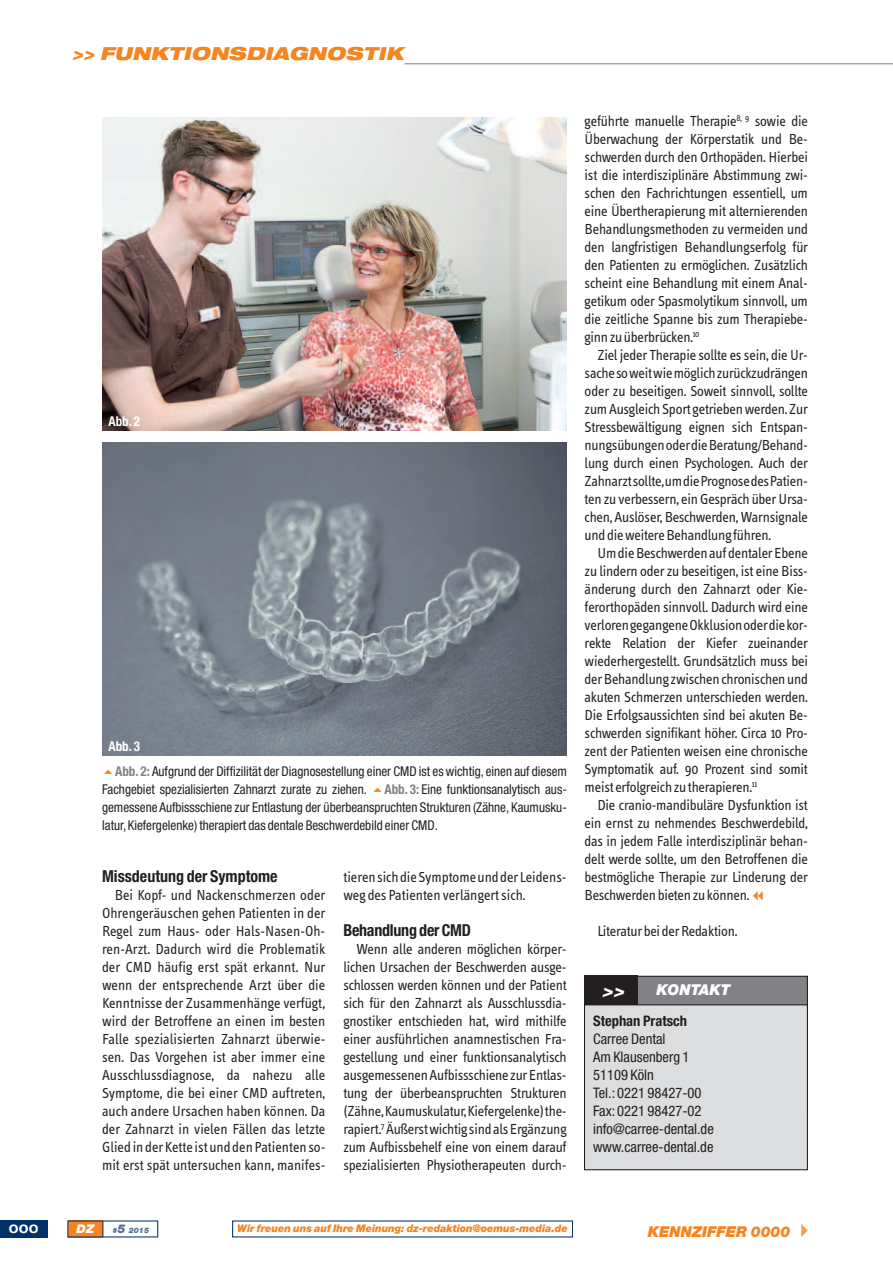
<style>
.page{position:relative;width:893px;height:1263px;background:#fff}
.page>*{position:absolute;margin:0;border:0;box-sizing:border-box;transform-origin:0 0}
.t1{font:italic 900 expanded 18px "Helvetica Neue";letter-spacing:.015em;color:#f58520}
.t2{font:italic 900 expanded 18px "Helvetica Neue";color:#fff}
.t3{font:700 condensed 16.5px "Helvetica Neue";color:#231f20}
.t4{font:15px/18px "Info Text";letter-spacing:-.015em;color:#231f20;text-align:justify}
.t5{font:italic 900 15px "Helvetica Neue";color:#f58520}
.t6{font:italic 900 15px "Helvetica Neue";color:#fff}
.t7{font:condensed 14.55px/18px "Helvetica Neue";color:#231f20}
.t8{font:700 condensed 14.55px "Helvetica Neue";color:#231f20}
.t9{font:condensed 13.5px/18px "Helvetica Neue";color:#231f20}
.t10{font:700 condensed 13.5px "Helvetica Neue";color:#fff}
.t11{font:700 expanded 12px "Helvetica Neue";color:#fff}
.t12{font:italic 900 12px "Helvetica Neue";color:#fff}
.t13{font:italic 900 10.5px "Helvetica Neue";letter-spacing:-.01em;color:#f58520}
.t14{font:italic 900 7.5px "Helvetica Neue";color:#516b98}
.s1{font-weight:700;color:#fff}
.s2{font-weight:700;color:#808285}
.s3{color:#f79b48}
.s4{font-size:12px}
</style>
<div class="page">
<div style="left:0;top:1220px;width:48px;height:17px;background:#003268"></div>
<hr style="left:404px;top:63px;width:489px;height:1px;background:#808285">
<div style="left:585px;top:976px;width:222px;height:137px;background:#808285"></div>
<div style="left:584px;top:1005px;width:223px;height:165px;background:#dcdddf"></div>
<div style="left:584px;top:1004px;width:224px;height:166px;border:1px solid #231f20"></div>
<div style="left:584px;top:976px;width:53px;height:29px;background:#231f20"></div>
<img style="left:102px;top:117px;width:465px;height:314px">
<img style="left:102px;top:442px;width:465px;height:314px">
<div style="left:68px;top:1220px;width:35px;height:17px;background:#f58520"></div>
<svg style="left:102px;top:1221px;width:1px;height:16px"></svg>
<p class="t1" style="left:72px;top:46px;width:333px">&gt;&gt; FUNKTIONSDIAGNOSTIK</p>
<p class="t10" style="left:108px;top:416px;width:33px">Abb. 2</p>
<p class="t9" style="left:115px;top:734px;width:453px;line-height:25.5px;text-indent:-7px"><span class="s1">Abb. 3<br></span><span class="s2">Abb. 2:</span> Aufgrund der Diffizilität der Diagnosestellung einer CMD ist es wichtig, einen auf diesem</p>
<p class="t9" style="left:102px;top:781px;width:266px">Fachgebiet spezialisierten Zahnarzt zurate zu ziehen.</p>
<p class="t9" style="left:102px;top:781px;width:466px;text-align:justify;text-indent:282px"><span class="s2">Abb. 3:</span> Eine funktionsanalytisch aus&shy;gemessene Aufbissschiene zur Entlastung der überbeanspruchten Strukturen (Zähne, Kaumusku&shy;latur, Kiefergelenke) therapiert das dentale Beschwerdebild einer CMD.</p>
<p class="t3" style="left:102px;top:870px;width:177px">Missdeutung der Symptome</p>
<p class="t4" style="left:102px;top:887px;width:225px;text-indent:13px">Bei Kopf- und Nackenschmerzen oder Ohrengeräuschen gehen Patienten in der Regel zum Haus- oder Hals-Nasen-Oh&shy;ren-Arzt. Dadurch wird die Problematik der CMD häufig erst spät erkannt. Nur wenn der entsprechende Arzt über die Kenntnisse der Zusammenhänge verfügt, wird der Betroffene an einen im besten Falle spezialisierten Zahnarzt überwie&shy;sen. Das Vorgehen ist aber immer eine Ausschlussdiagnose, da nahezu alle Symptome, die bei einer CMD auftreten, auch andere Ursachen haben können. Da der Zahnarzt in vielen Fällen das letzte GliedinderKette istunddenPatientenso&shy;mit erst spät untersuchen kann, manifes-</p>
<p class="t4" style="left:343px;top:869px;width:225px">tierensichdieSymptomeundderLeidens&shy;weg des Patienten verlängertsich.</p>
<p class="t3" style="left:343px;top:924px;width:129px">Behandlung der CMD</p>
<p class="t4" style="left:343px;top:941px;width:225px;text-indent:13px">Wenn alle anderen möglichen körper&shy;lichen Ursachen der Beschwerden ausge&shy;schlossen werden können und der Patient sich für den Zahnarzt als Ausschlussdia&shy;gnostiker entschieden hat, wird mithilfe einer ausführlichen anamnestischen Fra&shy;gestellung und einer funktionsanalytisch ausgemessenenAufbissschienezurEntlas&shy;tung der überbeanspruchten Strukturen (Zähne,Kaumuskulatur,Kiefergelenke)the&shy;rapiert.<sup>7</sup> ÄußerstwichtigsindalsErgänzung zum Aufbissbehelf eine von einem darauf spezialisierten Physiotherapeuten durch-</p>
<p class="t4" style="left:585px;top:113px;width:225px">geführte manuelle Therapie<sup>8,</sup> <sup>9</sup> sowie die Überwachung der Körperstatik und Be&shy;schwerden durch den Orthopäden. Hierbei ist die interdisziplinäre Abstimmung zwi&shy;schen den Fachrichtungen essentiell, um eine Übertherapierung mit alternierenden Behandlungsmethoden zu vermeiden und den langfristigen Behandlungserfolg für den Patienten zu ermöglichen. Zusätzlich scheint eine Behandlung mit einem Anal&shy;getikum oder Spasmolytikum sinnvoll, um die zeitliche Spanne bis zum Therapiebe&shy;ginnzuüberbrücken.<sup>10</sup></p>
<p class="t4" style="left:585px;top:347px;width:225px;text-indent:13px">Ziel jeder Therapie sollte es sein, die Ur&shy;sachesoweitwiemöglichzurückzudrängen oder zu beseitigen. Soweit sinnvoll, sollte zumAusgleichSport getriebenwerden.Zur Stressbewältigung eignen sich Entspan&shy;nungsübungenoderdieBeratung/Behand&shy;lung durch einen Psychologen. Auch der Zahnarztsollte,umdiePrognosedesPatien&shy;ten zu verbessern, ein Gespräch über Ursa&shy;chen,Auslöser,Beschwerden,Warnsignale unddieweitereBehandlung führen.</p>
<p class="t4" style="left:585px;top:545px;width:225px;text-indent:13px">UmdieBeschwerdenaufdentalerEbene zu lindern oder zu beseitigen, ist eine Biss&shy;änderung durch den Zahnarzt oder Kie&shy;ferorthopäden sinnvoll. Dadurch wird eine verlorengegangeneOkklusionoderdiekor&shy;rekte Relation der Kiefer zueinander wiederhergestellt. Grundsätzlich muss bei derBehandlung zwischenchronischenund akuten Schmerzen unterschieden werden.<br>Die Erfolgsaussichten sind bei akuten Be&shy;schwerden signifikant höher. Circa 10 Pro&shy;zent der Patienten weisen eine chronische Symptomatik auf. 90 Prozent sind somit meisterfolgreichzutherapieren.<sup>11</sup></p>
<p class="t4" style="left:585px;top:797px;width:225px;text-indent:13px">Die cranio-mandibuläre Dysfunktion ist ein ernst zu nehmendes Beschwerdebild, das in jedem Falle interdisziplinär behan&shy;delt werde sollte, um den Betroffenen die bestmögliche Therapie zur Linderung der Beschwerdenbietenzukönnen.</p>
<p class="t4" style="left:597px;top:923px;width:141px">LiteraturbeiderRedaktion.</p>
<p class="t6" style="left:656px;top:984px;width:76px">KONTAKT</p>
<p class="t2" style="left:602px;top:983px;width:23px">&gt;&gt;</p>
<p class="t8" style="left:593px;top:1016px;width:96px">Stephan Pratsch</p>
<p class="t7" style="left:593px;top:1031px;width:122px">Carree Dental<br>Am Klausenberg 1<br>51109 Köln<br>Tel.: 0221 98427-00<br>Fax: 0221 98427-02 info@carree-dental.de www.carree-dental.de</p>
<p class="t13" style="left:237px;top:1224px;width:332px">Wir freuen uns auf Ihre Meinung: dz-redaktion@oemus-media.de</p>
<p class="t11" style="left:9px;top:1224px;width:31px">000</p>
<p class="t5" style="left:648px;top:1227px;width:168px">KENNZIFFER 0000 <span class="s3">✔</span></p>
<p class="t12" style="left:77px;top:1224px;width:19px">DZ</p>
<p class="t14" style="left:112px;top:1227px;width:38px">#<span class="s4">5</span> 2015</p>
</div>
